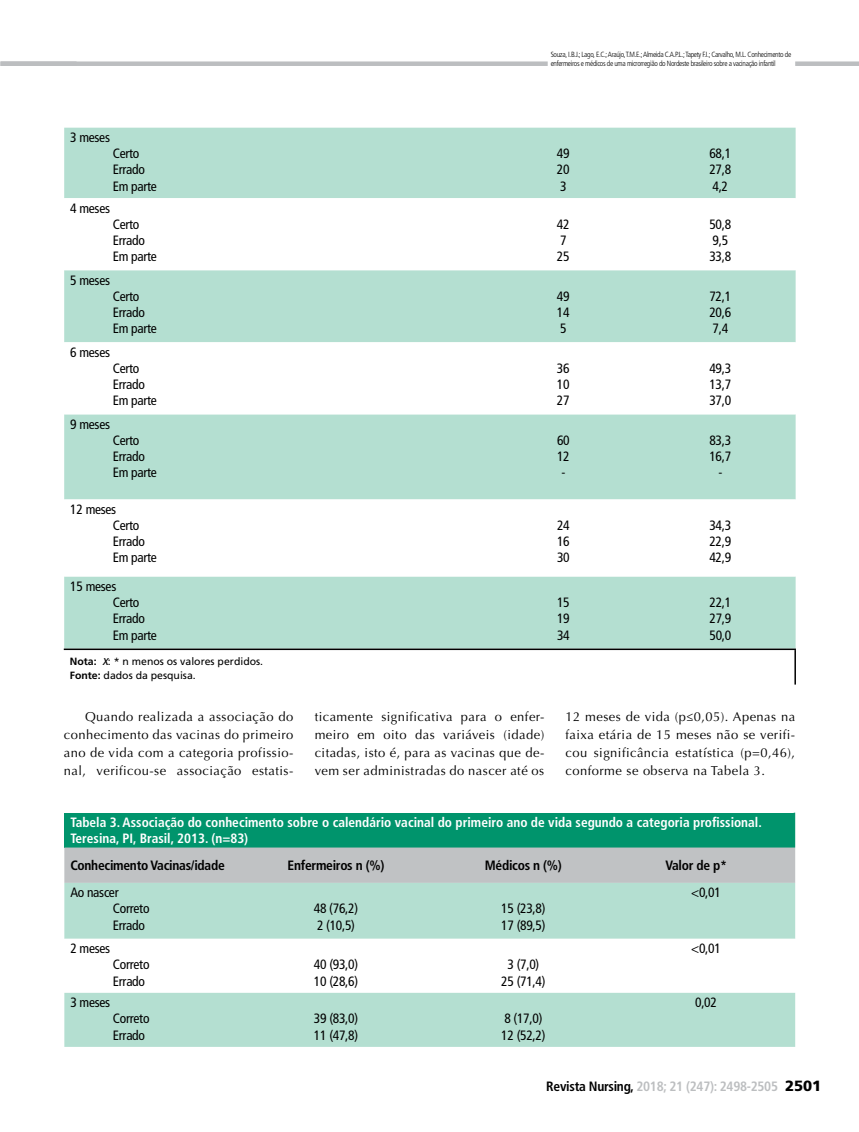
<style>
.page{position:relative;width:859px;height:1132px;background:#fff}
.page>*{position:absolute;margin:0;border:0;box-sizing:border-box;transform-origin:0 0}
.t1{font:condensed 13.5px/16.2px "Frutiger LT Std";letter-spacing:-.02em;color:#000}
.t2{font:700 condensed 13.5px/16.2px "Frutiger LT Std";color:#fff}
.t3{font:700 condensed 13.5px "Frutiger LT Std";letter-spacing:-.02em;color:#000}
.t4{font:700 condensed 13.5px "Frutiger LT Std";letter-spacing:-.02em;color:#bcbec0}
.t5{font:12.9px/18px "Optima LT Std";letter-spacing:.035em;color:#000;text-align:justify}
.t6{font:10.5px/13.5px "Frutiger LT Std";color:#000}
.t7{font:300 condensed 7.5px/9px "Frutiger LT Std";letter-spacing:-.04em;color:#000}
.s1{font-weight:700}
.s2{font-style:italic;font-stretch:condensed;font-size:13.5px}
.s3{color:#000}
.s4{font-weight:900;font-stretch:normal;font-size:14.85px;color:#000}
</style>
<div class="page">
<div style="left:0;top:61px;width:548px;height:5px;background:#bcbec0"></div>
<div style="left:795px;top:61px;width:64px;height:5px;background:#bcbec0"></div>
<div style="left:64px;top:128px;width:732px;height:520px;background:#b4dfd1"></div>
<svg style="left:64px;top:198px;width:732px;height:378px"></svg>
<hr style="left:794px;top:650px;width:2px;height:34px;background:#000">
<hr style="left:64px;top:648px;width:732px;height:2px;background:#000">
<div style="left:64px;top:812px;width:730px;height:35px;background:#00946c"></div>
<hr style="left:794px;top:812px;width:1px;height:35px;background:#04956c">
<div style="left:64px;top:847px;width:731px;height:35px;background:#c0c2c4"></div>
<div style="left:64px;top:882px;width:731px;height:56px;background:#b4dfd1"></div>
<svg style="left:64px;top:938px;width:731px;height:1px"></svg>
<div style="left:64px;top:992px;width:731px;height:54px;background:#b4dfd1"></div>
<p class="t1" style="left:70px;top:129px;width:41px">3 meses</p>
<p class="t7" style="left:551px;top:50px;width:242px">Souza, I.B.J.; Lago, E.C.; Araújo, T.M.E.; Almeida C.A.P.L.; Tapety F.I.; Carvalho, M.L. Conhecimento de enfermeiros e médicos de uma microrregião do Nordeste brasileiro sobre a vacinação infantil</p>
<p class="t1" style="left:113px;top:145px;width:46px">Certo<br>Errado<br>Em parte</p>
<p class="t1" style="left:557px;top:145px;width:14px;text-align:justify">49<br>20<br>3</p>
<p class="t1" style="left:709px;top:145px;width:23px;text-align:justify">68,1<br>27,8<br>4,2</p>
<p class="t1" style="left:70px;top:200px;width:41px">4 meses</p>
<p class="t1" style="left:113px;top:216px;width:46px">Certo<br>Errado<br>Em parte</p>
<p class="t1" style="left:557px;top:216px;width:14px">42<br>7<br>25</p>
<p class="t1" style="left:709px;top:216px;width:23px">50,8<br>9,5<br>33,8</p>
<p class="t1" style="left:70px;top:272px;width:41px">5 meses</p>
<p class="t1" style="left:113px;top:288px;width:46px">Certo<br>Errado<br>Em parte</p>
<p class="t1" style="left:557px;top:288px;width:14px;text-align:justify">49<br>14<br>5</p>
<p class="t1" style="left:709px;top:288px;width:23px;text-align:justify">72,1<br>20,6<br>7,4</p>
<p class="t1" style="left:70px;top:344px;width:41px">6 meses</p>
<p class="t1" style="left:113px;top:360px;width:46px">Certo<br>Errado<br>Em parte</p>
<p class="t1" style="left:557px;top:360px;width:14px;text-align:justify">36<br>10<br>27</p>
<p class="t1" style="left:709px;top:360px;width:23px;text-align:justify">49,3<br>13,7<br>37,0</p>
<p class="t1" style="left:70px;top:416px;width:41px">9 meses</p>
<p class="t1" style="left:113px;top:432px;width:46px">Certo<br>Errado<br>Em parte</p>
<p class="t1" style="left:557px;top:432px;width:14px;text-align:center">60<br>12 -</p>
<p class="t1" style="left:709px;top:432px;width:23px;text-align:center">83,3<br>16,7 -</p>
<p class="t1" style="left:113px;top:501px;width:46px;text-indent:-43px">12 meses<br>Certo<br>Errado<br>Em parte</p>
<p class="t1" style="left:557px;top:517px;width:14px;text-align:justify">24<br>16<br>30</p>
<p class="t1" style="left:709px;top:517px;width:23px;text-align:justify">34,3<br>22,9<br>42,9</p>
<p class="t1" style="left:113px;top:578px;width:46px;text-indent:-43px">15 meses<br>Certo<br>Errado<br>Em parte</p>
<p class="t6" style="left:70px;top:654px;width:195px"><span class="s1">Nota:</span> <span class="s2">x</span>: * n menos os valores perdidos.<br><span class="s1">Fonte:</span> dados da pesquisa.</p>
<p class="t1" style="left:557px;top:594px;width:14px;text-align:justify">15<br>19<br>34</p>
<p class="t1" style="left:709px;top:594px;width:23px;text-align:justify">22,1<br>27,9<br>50,0</p>
<p class="t5" style="left:64px;top:707px;width:231px;text-indent:21px">Quando realizada a associação do conhecimento das vacinas do primeiro ano de vida com a categoria profissio&shy;nal, verificou-se associação estatis-</p>
<p class="t5" style="left:315px;top:707px;width:231px">ticamente significativa para o enfer&shy;meiro em oito das variáveis (idade) citadas, isto é, para as vacinas que de&shy;vem ser administradas do nascer até os</p>
<p class="t5" style="left:566px;top:707px;width:231px">12 meses de vida (p≤0,05). Apenas na faixa etária de 15 meses não se verifi&shy;cou significância estatística (p=0,46), conforme se observa na Tabela 3.</p>
<p class="t2" style="left:70px;top:814px;width:693px">Tabela 3. Associação do conhecimento sobre o calendário vacinal do primeiro ano de vida segundo a categoria profissional.<br>Teresina, PI, Brasil, 2013. (n=83)</p>
<p class="t3" style="left:70px;top:857px;width:156px">Conhecimento Vacinas/idade</p>
<p class="t3" style="left:288px;top:857px;width:98px">Enfermeiros n (%)</p>
<p class="t3" style="left:485px;top:857px;width:79px">Médicos n (%)</p>
<p class="t3" style="left:665px;top:857px;width:63px">Valor de p*</p>
<p class="t1" style="left:113px;top:884px;width:38px;text-indent:-43px">Ao nascer<br>Correto<br>Errado</p>
<p class="t1" style="left:691px;top:884px;width:31px">&lt;0,01</p>
<p class="t1" style="left:314px;top:900px;width:46px">48 (76,2)<br>2 (10,5)</p>
<p class="t1" style="left:501px;top:900px;width:46px">15 (23,8)<br>17 (89,5)</p>
<p class="t1" style="left:70px;top:940px;width:41px">2 meses</p>
<p class="t1" style="left:113px;top:956px;width:38px">Correto<br>Errado</p>
<p class="t1" style="left:314px;top:956px;width:46px">40 (93,0)<br>10 (28,6)</p>
<p class="t1" style="left:501px;top:956px;width:46px;text-align:center">3 (7,0)<br>25 (71,4)</p>
<p class="t1" style="left:70px;top:994px;width:41px">3 meses</p>
<p class="t1" style="left:113px;top:1010px;width:38px">Correto<br>Errado</p>
<p class="t1" style="left:314px;top:1010px;width:46px">39 (83,0)<br>11 (47,8)</p>
<p class="t1" style="left:501px;top:1010px;width:46px">8 (17,0)<br>12 (52,2)</p>
<p class="t1" style="left:691px;top:940px;width:31px">&lt;0,01</p>
<p class="t1" style="left:695px;top:994px;width:23px">0,02</p>
<p class="t4" style="left:546px;top:1077px;width:276px"><span class="s3">Revista Nursing,</span> 2018; 21 (247): 2498-2505 <span class="s4">2501</span></p>
</div>
